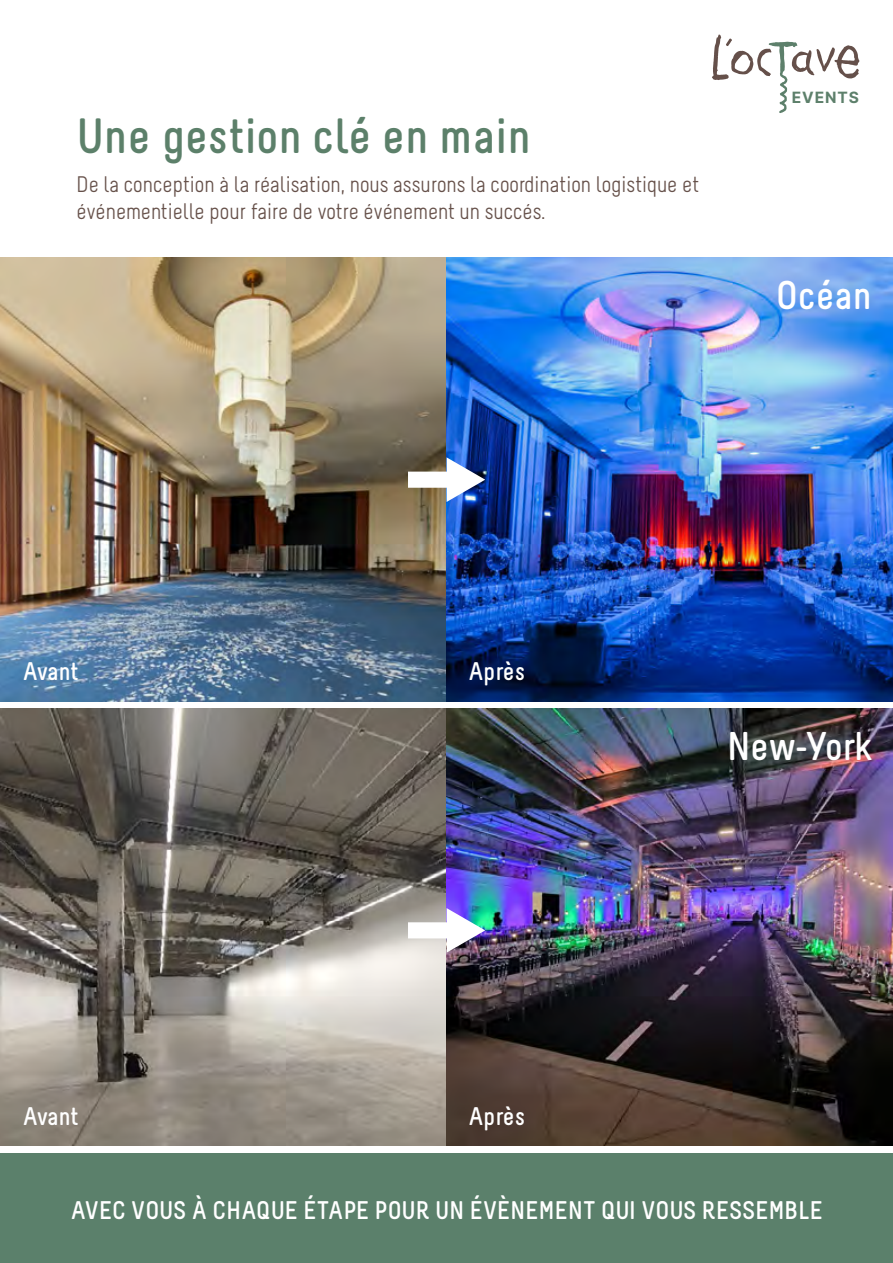
<style>
.page{position:relative;width:893px;height:1263px;background:#fff}
.page>*{position:absolute;margin:0;border:0;box-sizing:border-box;transform-origin:0 0}
.t1{font:700 49.5px "Melbourne";color:#5c806a}
.t2{font:700 40.05px "Melbourne";color:#fff}
.t3{font:700 25.5px "Melbourne";color:#fff}
.t4{font:22.5px/27px "Melbourne";color:#66514a}
.t5{font:700 15.6px "Inter";letter-spacing:.06em;color:#5d806b}
</style>
<div class="page">
<div style="left:0;top:1152px;width:893px;height:111px;background:#5b806b"></div>
<img style="left:0;top:258px;width:893px;height:444px">
<img style="left:0;top:708px;width:893px;height:438px">
<img style="left:408px;top:908px;width:77px;height:45px">
<svg style="left:408px;top:457px;width:77px;height:45px"></svg>
<svg style="left:712px;top:34px;width:147px;height:79px"></svg>
<h1 class="t1" style="left:77px;top:106px;width:456px">Une gestion clé en main</h1>
<p class="t4" style="left:77px;top:173px;width:624px">De la conception à la réalisation, nous assurons la coordination logistique et événementielle pour faire de votre événement un succés.</p>
<p class="t5" style="left:792px;top:86px;width:69px">EVENTS</p>
<h2 class="t2" style="left:776px;top:271px;width:98px">Océan</h2>
<p class="t3" style="left:22px;top:656px;width:58px">Avant</p>
<p class="t3" style="left:468px;top:656px;width:59px">Après</p>
<p class="t3" style="left:22px;top:1100px;width:58px">Avant</p>
<p class="t3" style="left:468px;top:1100px;width:59px">Après</p>
<h2 class="t2" style="left:727px;top:721px;width:146px">New-York</h2>
<p class="t3" style="left:70px;top:1194px;width:754px">AVEC VOUS À CHAQUE ÉTAPE POUR UN ÉVÈNEMENT QUI VOUS RESSEMBLE</p>
</div>
